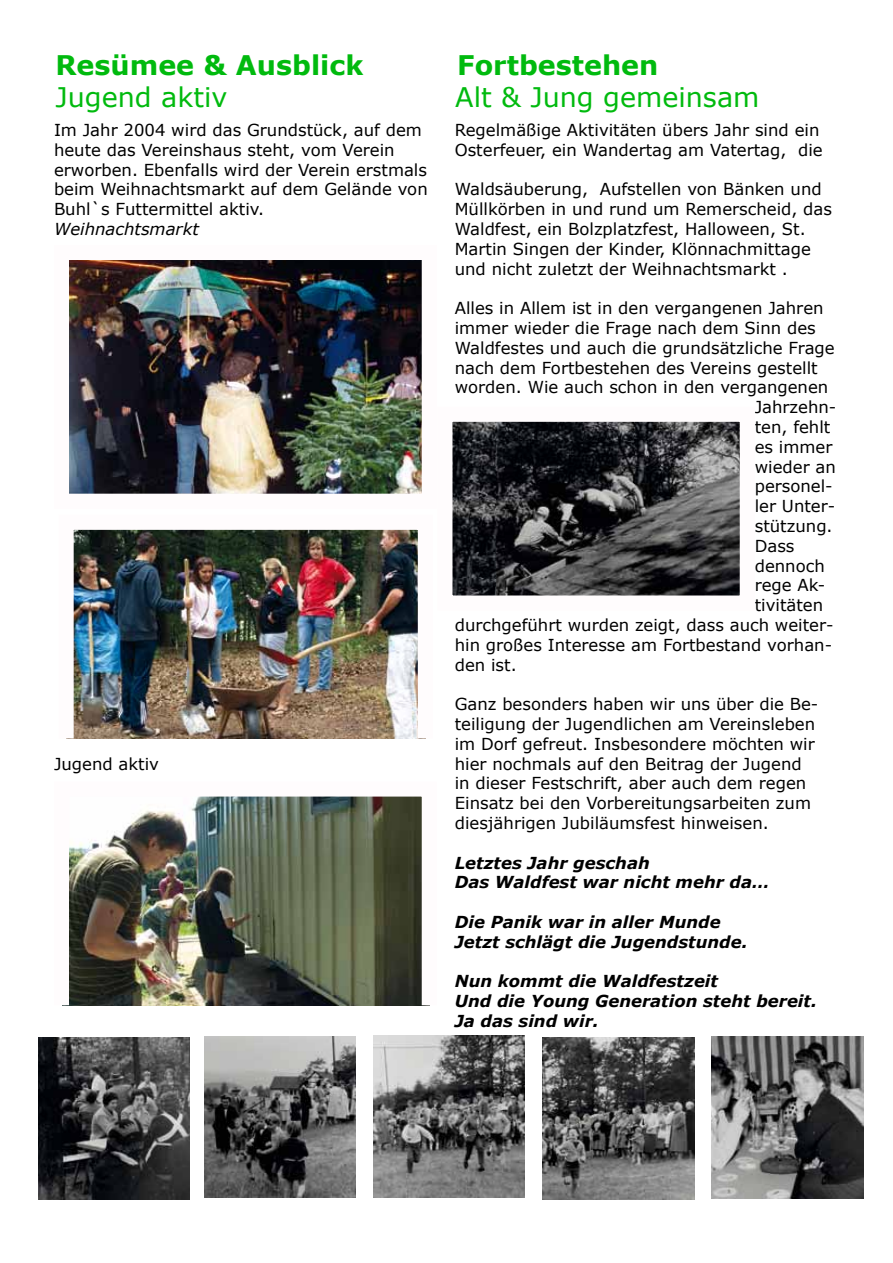
<style>
.page{position:relative;width:893px;height:1263px;background:#fff}
.page>*{position:absolute;margin:0;border:0;box-sizing:border-box;transform-origin:0 0}
.t1{font:700 27px "Verdana";color:#00ba0e}
.t2{font:27px "Verdana";color:#00ba0e}
.t3{font:16.5px/19.8px "Verdana";color:#000}
.t4{font:italic 700 16.5px/19.8px "Verdana";color:#000}
.t5{font:italic 16.5px "Verdana";color:#000}
</style>
<div class="page">
<img style="left:543px;top:1038px;width:151px;height:161px">
<img style="left:712px;top:1037px;width:151px;height:161px">
<img style="left:373px;top:1035px;width:152px;height:162px">
<img style="left:204px;top:1036px;width:151px;height:162px">
<img style="left:38px;top:1038px;width:151px;height:161px">
<img style="left:75px;top:531px;width:342px;height:199px">
<div style="left:59px;top:515px;width:374px;height:231px;border:15px solid #fffcfd"></div>
<img style="left:70px;top:261px;width:351px;height:232px">
<img style="left:453px;top:423px;width:286px;height:171px">
<img style="left:70px;top:797px;width:351px;height:200px">
<div style="left:54px;top:781px;width:383px;height:232px;border:15px solid #fffcfd"></div>
<h1 class="t1" style="left:56px;top:47px;width:309px">Resümee &amp; Ausblick</h1>
<h1 class="t1" style="left:457px;top:47px;width:203px">Fortbestehen</h1>
<h1 class="t2" style="left:56px;top:80px;width:173px">Jugend aktiv</h1>
<h1 class="t2" style="left:455px;top:80px;width:306px">Alt &amp; Jung gemeinsam</h1>
<p class="t3" style="left:54px;top:120px;width:375px">Im Jahr 2004 wird das Grundstück, auf dem heute das Vereinshaus steht, vom Verein erworben. Ebenfalls wird der Verein erstmals beim Weihnachtsmarkt auf dem Gelände von Buhl`s Futtermittel aktiv.</p>
<p class="t5" style="left:54px;top:218px;width:146px">Weihnachtsmarkt</p>
<p class="t3" style="left:54px;top:754px;width:107px">Jugend aktiv</p>
<p class="t3" style="left:455px;top:120px;width:369px">Regelmäßige Aktivitäten übers Jahr sind ein<br>Osterfeuer, ein Wandertag am Vatertag, die</p>
<p class="t3" style="left:455px;top:180px;width:379px">Waldsäuberung, Aufstellen von Bänken und Müllkörben in und rund um Remerscheid, das Waldfest, ein Bolzplatzfest, Halloween, St.<br>Martin Singen der Kinder, Klönnachmittage und nicht zuletzt der Weihnachtsmarkt .</p>
<p class="t3" style="left:455px;top:298px;width:370px">Alles in Allem ist in den vergangenen Jahren</p>
<p class="t3" style="left:455px;top:318px;width:363px">immer wieder die Frage nach dem Sinn des</p>
<p class="t3" style="left:455px;top:338px;width:381px">Waldfestes und auch die grundsätzliche Frage</p>
<p class="t3" style="left:455px;top:358px;width:364px">nach dem Fortbestehen des Vereins gestellt</p>
<p class="t3" style="left:455px;top:378px;width:375px">worden. Wie auch schon in den vergangenen</p>
<p class="t3" style="left:755px;top:397px;width:83px">Jahrzehn-</p>
<p class="t3" style="left:755px;top:417px;width:77px">ten, fehlt</p>
<p class="t3" style="left:755px;top:437px;width:79px">es immer</p>
<p class="t3" style="left:755px;top:457px;width:83px">wieder an</p>
<p class="t3" style="left:755px;top:477px;width:80px">personel-</p>
<p class="t3" style="left:755px;top:496px;width:82px">ler Unter-</p>
<p class="t3" style="left:755px;top:516px;width:79px">stützung.</p>
<p class="t3" style="left:755px;top:536px;width:41px">Dass</p>
<p class="t3" style="left:755px;top:556px;width:72px">dennoch</p>
<p class="t3" style="left:755px;top:576px;width:72px">rege Ak-</p>
<p class="t3" style="left:755px;top:595px;width:70px">tivitäten</p>
<p class="t3" style="left:455px;top:615px;width:380px">durchgeführt wurden zeigt, dass auch weiter-</p>
<p class="t3" style="left:455px;top:635px;width:379px">hin großes Interesse am Fortbestand vorhan-</p>
<p class="t3" style="left:455px;top:655px;width:63px">den ist.</p>
<p class="t3" style="left:455px;top:694px;width:365px">Ganz besonders haben wir uns über die Be&shy;teiligung der Jugendlichen am Vereinsleben im Dorf gefreut. Insbesondere möchten wir hier nochmals auf den Beitrag der Jugend in dieser Festschrift, aber auch dem regen Einsatz bei den Vorbereitungsarbeiten zum diesjährigen Jubiläumsfest hinweisen.</p>
<p class="t4" style="left:455px;top:853px;width:316px">Letztes Jahr geschah<br>Das Waldfest war nicht mehr da…</p>
<p class="t4" style="left:455px;top:912px;width:294px">Die Panik war in aller Munde<br>Jetzt schlägt die Jugendstunde.</p>
<p class="t4" style="left:455px;top:972px;width:364px">Nun kommt die Waldfestzeit<br>Und die Young Generation steht bereit.<br>Ja das sind wir.</p>
</div>
